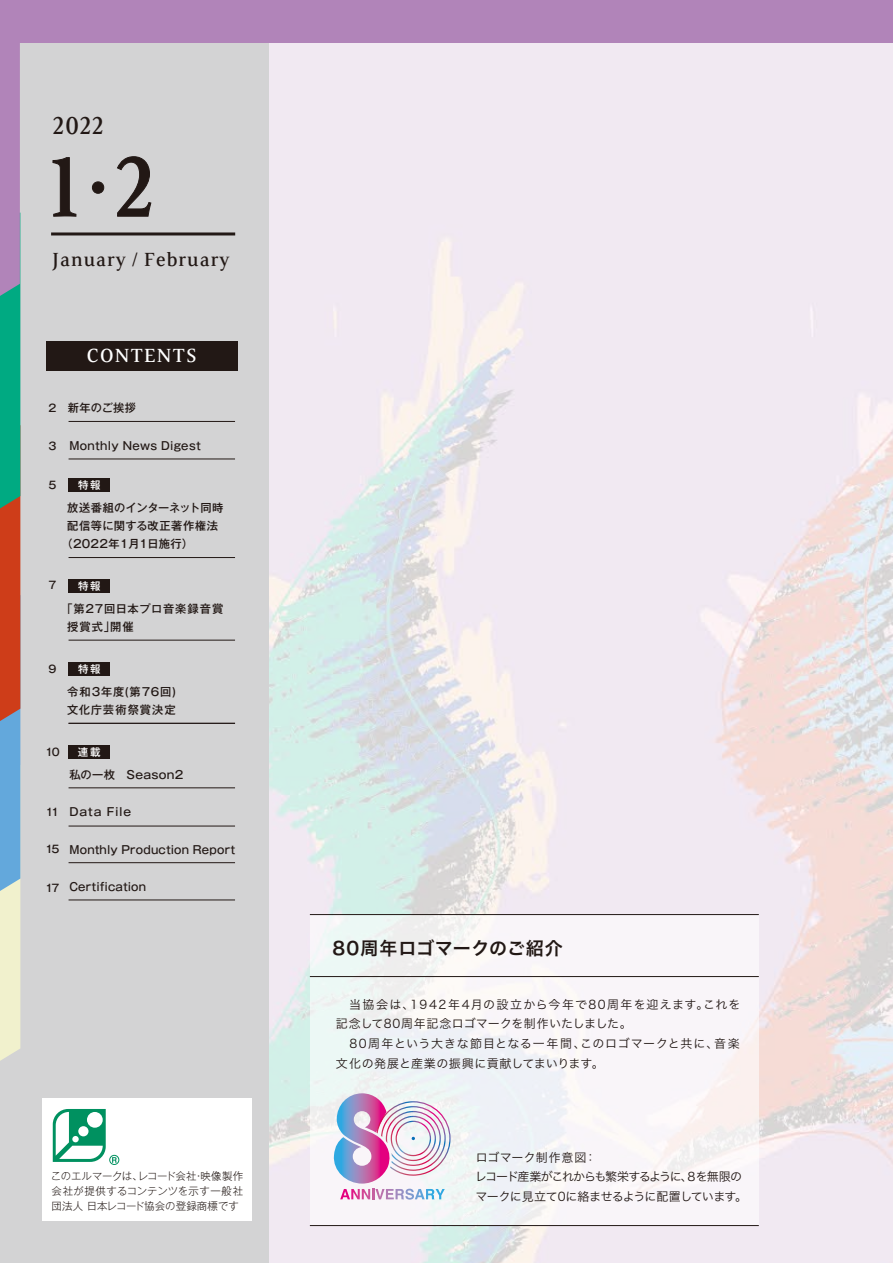
<style>
.page{position:relative;width:893px;height:1263px;background:#fff}
.page>*{position:absolute;margin:0;border:0;box-sizing:border-box;transform-origin:0 0}
.t1{font:500 93px "FS Sally";color:#221815}
.t2{font:500 27px "FS Sally";color:#221815}
.t3{font:500 21px "FS Sally";letter-spacing:.05em;color:#221815}
.t4{font:500 21px "FS Sally";letter-spacing:.06em;color:#fff}
.t5{font:18px "Hira Kaku Pro W6";letter-spacing:.03em;color:#221815}
.t6{font:12px/19.5px "Hira Kaku Pro W3";letter-spacing:.055em;color:#221815}
.t7{font:12px/19.5px "Hira Kaku Pro W3";letter-spacing:-.05em;color:#221815}
.t8{font:500 11.25px "Gothic MB101 Pr 5";letter-spacing:.03em;color:#221815;scale:.95 1}
.t9{font:500 11.25px "Gothic MB101 Pr 5";letter-spacing:.03em;color:#221815}
.t10{font:500 11.25px/18px "Gothic MB101 Pr 5";letter-spacing:.07em;color:#221815}
.t11{font:500 11.25px/18px "Gothic MB101 Pr 5";letter-spacing:.085em;color:#221815}
.t12{font:500 11.25px "Gothic MB101 Pr 5";letter-spacing:-.015em;color:#221815}
.t13{font:500 11.25px "Gothic MB101 Pr 5";letter-spacing:.01em;color:#221815}
.t14{font:300 10.5px/15px "Gothic MB101 Pr 5";letter-spacing:.015em;color:#221815;text-align:justify}
.t15{font:500 10.5px "Gothic MB101 Pr 5";letter-spacing:-.16em;color:#221815}
.t16{font:500 10.5px "Gothic MB101 Pr 5";letter-spacing:.165em;color:#fff}
.s1{font-family:"Koz Go Pr 6 N";font-weight:400}
</style>
<div class="page">
<img style="left:268px;top:43px;width:625px;height:1220px">
<div style="left:310px;top:914px;width:449px;height:311px;background:linear-gradient(to right,#eff4f5,#fbf5f8)"></div>
<div style="left:0;top:0;width:268px;height:1263px;background:#d3d3d4"></div>
<div style="left:43px;top:1098px;width:209px;height:122px;background:#fff"></div>
<svg style="left:53px;top:1109px;width:53px;height:53px"></svg>
<svg style="left:112px;top:1157px;width:5px;height:6px"></svg>
<div style="left:109px;top:1155px;width:10px;height:10px;border:1px solid #009160;border-radius:50%"></div>
<hr style="left:51px;top:232px;width:184px;height:3px;background:#221815">
<svg style="left:52px;top:157px;width:25px;height:60px"></svg>
<div style="left:92px;top:181px;width:12px;height:13px;border:1px solid #221815;border-radius:50%"></div>
<svg style="left:117px;top:156px;width:35px;height:61px"></svg>
<hr style="left:69px;top:421px;width:166px;height:1px;background:#221815">
<hr style="left:69px;top:459px;width:166px;height:1px;background:#221815">
<hr style="left:69px;top:557px;width:166px;height:1px;background:#221815">
<div style="left:68px;top:478px;width:42px;height:14px;background:#221815"></div>
<hr style="left:69px;top:640px;width:166px;height:1px;background:#221815">
<div style="left:68px;top:579px;width:42px;height:13px;background:#221815"></div>
<div style="left:68px;top:662px;width:42px;height:14px;background:#221815"></div>
<div style="left:47px;top:341px;width:191px;height:29px;background:#221815"></div>
<hr style="left:310px;top:976px;width:449px;height:1px;background:#221815">
<hr style="left:310px;top:1225px;width:449px;height:1px;background:#221815">
<hr style="left:310px;top:914px;width:449px;height:1px;background:#221815">
<svg style="left:340px;top:1189px;width:105px;height:10px"></svg>
<img style="left:333px;top:1093px;width:118px;height:90px">
<div style="left:0;top:0;width:893px;height:43px;background:#b184b9"></div>
<svg style="left:0;top:43px;width:20px;height:1018px"></svg>
<hr style="left:69px;top:723px;width:166px;height:1px;background:#221815">
<hr style="left:69px;top:787px;width:166px;height:1px;background:#221815">
<hr style="left:69px;top:862px;width:166px;height:1px;background:#221815">
<hr style="left:69px;top:899px;width:166px;height:1px;background:#221815">
<hr style="left:69px;top:826px;width:166px;height:1px;background:#221815">
<div style="left:68px;top:745px;width:42px;height:14px;background:#221815"></div>
<h2 class="t2" style="left:52px;top:108px;width:54px">2022</h2>
<h1 class="t1" style="left:41px;top:127px;width:118px">1<span class="s1">·</span>2</h1>
<h3 class="t3" style="left:53px;top:246px;width:178px">January / February</h3>
<h3 class="t4" style="left:87px;top:342px;width:112px">CONTENTS</h3>
<p class="t15" style="left:47px;top:399px;width:12px">２</p>
<p class="t15" style="left:48px;top:438px;width:9px">3</p>
<p class="t15" style="left:48px;top:476px;width:9px">5</p>
<p class="t9" style="left:68px;top:398px;width:70px">新年のご挨拶</p>
<p class="t8" style="left:69px;top:436px;width:140px">Monthly News Digest</p>
<p class="t16" style="left:78px;top:476px;width:24px">特報</p>
<p class="t12" style="left:67px;top:498px;width:158px">放送番組のインターネット同時</p>
<p class="t9" style="left:67px;top:516px;width:152px">配信等に関する改正著作権法</p>
<p class="t13" style="left:62px;top:534px;width:133px">（2022年１月１日施行）</p>
<p class="t15" style="left:48px;top:577px;width:9px">7</p>
<p class="t16" style="left:78px;top:577px;width:24px">特報</p>
<p class="t10" style="left:67px;top:598px;width:157px;text-indent:-6px">「第27回日本プロ音楽録音賞授賞式」開催</p>
<p class="t15" style="left:48px;top:660px;width:9px">9</p>
<p class="t16" style="left:78px;top:660px;width:24px">特報</p>
<p class="t11" style="left:67px;top:681px;width:110px">令和3年度(第76回)文化庁芸術祭賞決定</p>
<p class="t15" style="left:45px;top:744px;width:16px">10</p>
<p class="t16" style="left:78px;top:743px;width:24px">連載</p>
<p class="t9" style="left:69px;top:765px;width:116px">私の一枚　Season2</p>
<p class="t15" style="left:46px;top:803px;width:15px">11</p>
<p class="t15" style="left:45px;top:841px;width:16px">15</p>
<p class="t15" style="left:45px;top:879px;width:16px">17</p>
<p class="t10" style="left:69px;top:802px;width:63px">Data File</p>
<p class="t8" style="left:69px;top:840px;width:176px">Monthly Production Report</p>
<p class="t8" style="left:69px;top:877px;width:82px">Certification</p>
<p class="t14" style="left:51px;top:1167px;width:194px">このエルマークは、レコード会社・映像製作会社が提供するコンテンツを示す一般社団法人 日本レコード協会の登録商標です</p>
<h3 class="t5" style="left:332px;top:932px;width:232px">80周年ロゴマークのご紹介</h3>
<p class="t6" style="left:336px;top:994px;width:406px;text-indent:14px">当協会は、1942年4月の設立から今年で80周年を迎えます。これを記念して80周年記念ロゴマークを制作いたしました。<br>　80周年という大きな節目となる一年間、このロゴマークと共に、音楽文化の発展と産業の振興に貢献してまいります。</p>
<p class="t7" style="left:475px;top:1146px;width:273px">ロゴマーク制作意図：<br>レコード産業がこれからも繁栄するように、８を無限のマークに見立て0に絡ませるように配置しています。</p>
</div>
